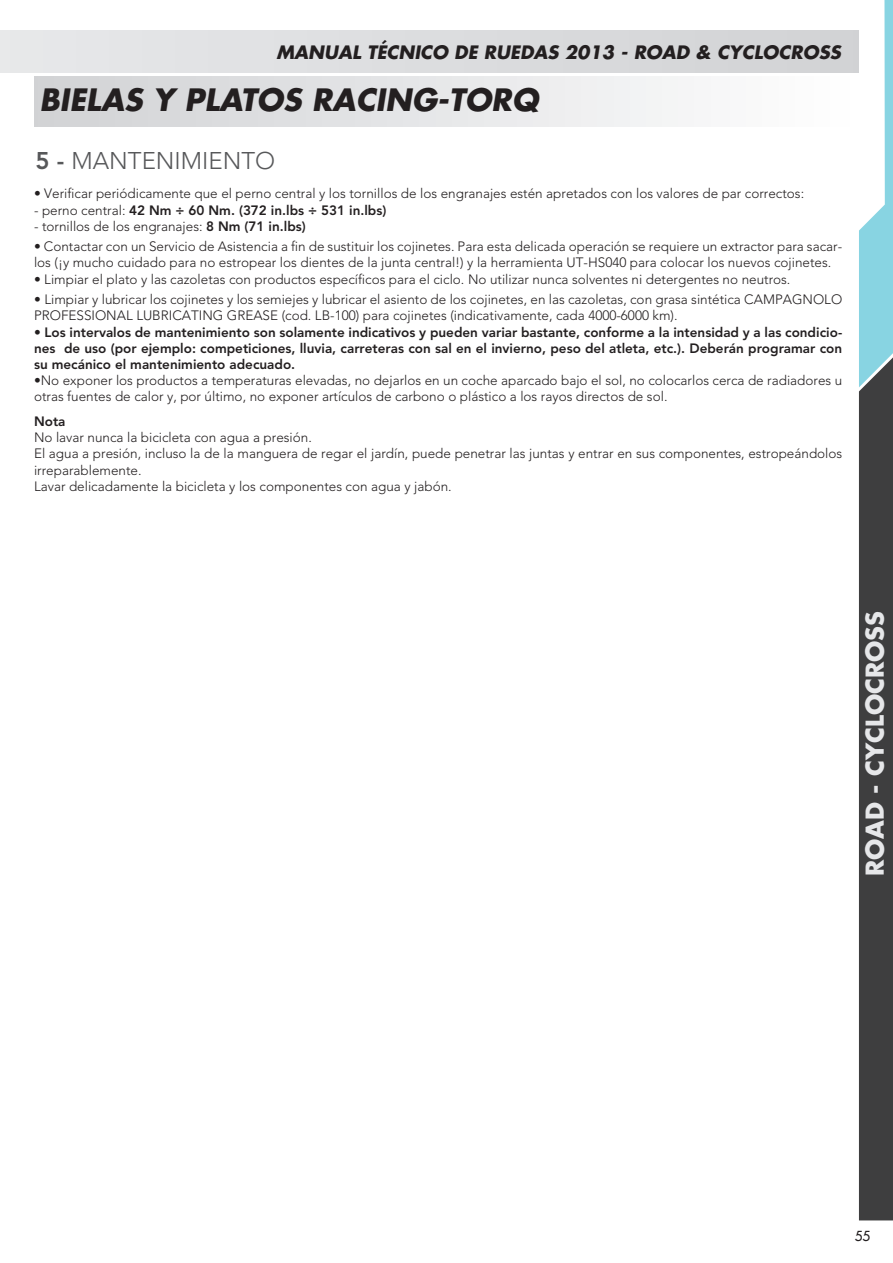
<style>
.page{position:relative;width:893px;height:1263px;background:#fff}
.page>*{position:absolute;margin:0;border:0;box-sizing:border-box;transform-origin:0 0}
.t1{font:italic 700 30px "Futura";color:#231f20}
.t2{font:700 24px "Futura";color:#e6e7e9}
.Normale{font:300 24px "Avenir";color:#57585a}
.t3{font:italic 700 18px "Futura";color:#231f20}
.Normale-2{font:300 13.5px/16.2px "Avenir";color:#231f20}
.Normale-3{font:800 13.5px/16.2px "Avenir";color:#231f20;text-align:justify}
.t4{font:13.5px "Futura";color:#231f20}
.s1{font-weight:800}
.s2{font-weight:300}
</style>
<div class="page">
<svg style="left:859px;top:0;width:34px;height:1220px;background:#657275"></svg>
<div style="left:34px;top:77px;width:825px;height:49px;background:linear-gradient(to right,#d1d2d4,#fff)"></div>
<div style="left:0;top:30px;width:859px;height:43px;background:#dcdddf"></div>
<h3 class="t3" style="left:276px;top:39px;width:566px">MANUAL TÉCNICO DE RUEDAS 2013 - ROAD &amp; CYCLOCROSS</h3>
<p class="t1" style="left:39px;top:79px;width:500px">BIELAS Y PLATOS RACING-TORQ</p>
<p class="Normale" style="left:36px;top:146px;width:241px"><span class="s1">5 -</span> MANTENIMIENTO</p>
<p class="Normale-2" style="left:34px;top:186px;width:772px">• Verificar periódicamente que el perno central y los tornillos de los engranajes estén apretados con los valores de par correctos:</p>
<p class="Normale-3" style="left:34px;top:202px;width:354px"><span class="s2">- perno central:</span> 42 Nm ÷ 60 Nm. (372 in.lbs ÷ 531 in.lbs)</p>
<p class="Normale-2" style="left:34px;top:218px;width:273px">- tornillos de los engranajes: <span class="s1">8 Nm (71 in.lbs)</span></p>
<p class="Normale-2" style="left:34px;top:238px;width:810px">• Contactar con un Servicio de Asistencia a fin de sustituir los cojinetes. Para esta delicada operación se requiere un extractor para sacar&shy;los (¡y mucho cuidado para no estropear los dientes de la junta central!) y la herramienta UT-HS040 para colocar los nuevos cojinetes.</p>
<p class="Normale-2" style="left:34px;top:271px;width:758px">• Limpiar el plato y las cazoletas con productos específicos para el ciclo. No utilizar nunca solventes ni detergentes no neutros.</p>
<p class="Normale-2" style="left:34px;top:291px;width:810px"><span class="s1">•</span> Limpiar y lubricar los cojinetes y los semiejes y lubricar el asiento de los cojinetes, en las cazoletas, con grasa sintética CAMPAGNOLO<br>PROFESSIONAL LUBRICATING GREASE (cod. LB-100) para cojinetes (indicativamente, cada 4000-6000 km).</p>
<p class="Normale-3" style="left:34px;top:324px;width:810px">• Los intervalos de mantenimiento son solamente indicativos y pueden variar bastante, conforme a la intensidad y a las condicio&shy;nes de uso (por ejemplo: competiciones, lluvia, carreteras con sal en el invierno, peso del atleta, etc.). Deberán programar con su mecánico el mantenimiento adecuado.</p>
<p class="Normale-2" style="left:34px;top:372px;width:810px">•No exponer los productos a temperaturas elevadas, no dejarlos en un coche aparcado bajo el sol, no colocarlos cerca de radiadores u otras fuentes de calor y, por último, no exponer artículos de carbono o plástico a los rayos directos de sol.</p>
<p class="Normale-3" style="left:34px;top:413px;width:33px">Nota</p>
<p class="Normale-2" style="left:34px;top:429px;width:279px">No lavar nunca la bicicleta con agua a presión.</p>
<p class="Normale-2" style="left:34px;top:446px;width:810px">El agua a presión, incluso la de la manguera de regar el jardín, puede penetrar las juntas y entrar en sus componentes, estropeándolos irreparablemente.</p>
<p class="Normale-2" style="left:34px;top:478px;width:419px">Lavar delicadamente la bicicleta y los componentes con agua y jabón.</p>
<h2 class="t2" style="left:858px;top:876px;width:267px;rotate:-90deg">ROAD - CYCLOCROSS</h2>
<p class="t4" style="left:855px;top:1227px;width:17px">55</p>
</div>
